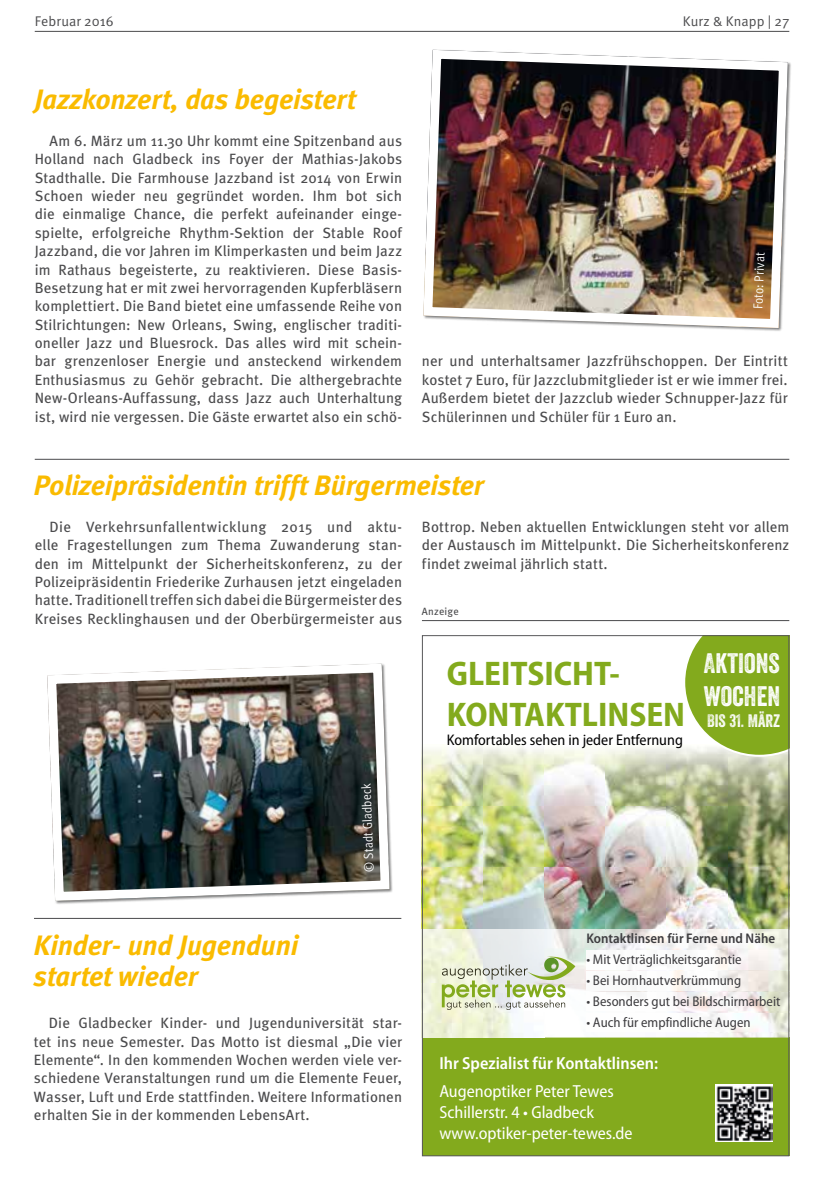
<style>
.page{position:relative;width:834px;height:1191px;background:#fff}
.page>*{position:absolute;margin:0;border:0;box-sizing:border-box;transform-origin:0 0}
.t1{font:700 semi-condensed 34.3px/41.1px "Myriad Pro";color:#83aa1d}
.t2{font:italic 700 28px/31.5px "Meta";letter-spacing:-.005em;color:#fabb00}
.t3{font:27.3px/32.7px "Veneer Two";color:#fff}
.t4{font:semi-condensed 17.5px/21px "Myriad Pro";color:#fff}
.t5{font:600 semi-condensed 17.5px "Myriad Pro";color:#fff}
.t6{font:17.5px "Veneer Two";color:#fff}
.t7{font:semi-condensed 15.4px "Myriad Pro";color:#000}
.t8{font:14.88px/18.4px "Meta";letter-spacing:.01em;color:#4b4b4d;text-align:justify}
.t9{font:semi-condensed 14px "Myriad Pro";color:#3e3d40}
.t10{font:600 semi-condensed 14px "Myriad Pro";color:#3e3d40}
.t11{font:14px "Meta Normal";letter-spacing:.01em;color:#4b4b4d}
.t12{font:13.12px "Meta Cond Normal";color:#fff}
.t13{font:10.5px "Meta";letter-spacing:.02em;color:#4b4b4d}
</style>
<div class="page">
<hr style="left:35px;top:31px;width:754px;height:1px;background:#4b4b4d">
<img style="left:423px;top:49px;width:368px;height:282px">
<hr style="left:35px;top:459px;width:754px;height:1px;background:#4b4b4d">
<hr style="left:34px;top:918px;width:367px;height:1px;background:#4b4b4d">
<img style="left:47px;top:663px;width:346px;height:241px">
<img style="left:424px;top:745px;width:363px;height:184px">
<div style="left:422px;top:1037px;width:367px;height:119px;background:#83aa1d"></div>
<svg style="left:683px;top:637px;width:104px;height:119px;background:#94b53d"></svg>
<img style="left:424px;top:929px;width:181px;height:108px">
<img style="left:605px;top:929px;width:182px;height:42px">
<img style="left:605px;top:990px;width:182px;height:47px">
<img style="left:586px;top:950px;width:201px;height:19px">
<img style="left:586px;top:971px;width:201px;height:19px">
<img style="left:586px;top:992px;width:201px;height:19px">
<img style="left:586px;top:1013px;width:201px;height:18px">
<svg style="left:441px;top:956px;width:134px;height:54px;background:#d0d9ba"></svg>
<img style="left:715px;top:1084px;width:57px;height:57px">
<hr style="left:422px;top:620px;width:367px;height:1px;background:#4b4b4d">
<p class="t11" style="left:35px;top:13px;width:81px">Februar 2016</p>
<p class="t11" style="left:682px;top:13px;width:108px">Kurz &amp; Knapp | 27</p>
<h2 class="t2" style="left:35px;top:83px;width:322px">Jazzkonzert, das begeistert</h2>
<p class="t8" style="left:35px;top:131px;width:369px;text-indent:15px">Am 6. März um 11.30 Uhr kommt eine Spitzenband aus Holland nach Gladbeck ins Foyer der Mathias-Jakobs Stadthalle. Die Farmhouse Jazzband ist 2014 von Erwin Schoen wieder neu gegründet worden. Ihm bot sich die einmalige Chance, die perfekt aufeinander einge&shy;spielte, erfolgreiche Rhythm-Sektion der Stable Roof Jazzband, die vor Jahren im Klimperkasten und beim Jazz im Rathaus begeisterte, zu reaktivieren. Diese Basis-Besetzung hat er mit zwei hervorragenden Kupferbläsern komplettiert. Die Band bietet eine umfassende Reihe von Stilrichtungen: New Orleans, Swing, englischer traditi&shy;oneller Jazz und Bluesrock. Das alles wird mit schein&shy;bar grenzenloser Energie und ansteckend wirkendem Enthusiasmus zu Gehör gebracht. Die althergebrachte New-Orleans-Auffassung, dass Jazz auch Unterhaltung ist, wird nie vergessen. Die Gäste erwartet also ein schö-</p>
<p class="t12" style="left:750px;top:308px;width:58px;rotate:-88deg">Foto: Privat</p>
<p class="t8" style="left:422px;top:352px;width:367px">ner und unterhaltsamer Jazzfrühschoppen. Der Eintritt kostet 7 Euro, für Jazzclubmitglieder ist er wie immer frei.<br>Außerdem bietet der Jazzclub wieder Schnupper-Jazz für Schülerinnen und Schüler für 1 Euro an.</p>
<h2 class="t2" style="left:34px;top:469px;width:451px">Polizeipräsidentin trifft Bürgermeister</h2>
<p class="t8" style="left:35px;top:517px;width:369px;text-indent:15px">Die Verkehrsunfallentwicklung 2015 und aktu&shy;elle Fragestellungen zum Thema Zuwanderung stan&shy;den im Mittelpunkt der Sicherheitskonferenz, zu der Polizeipräsidentin Friederike Zurhausen jetzt eingeladen hatte. Traditionell treffen sich dabei die Bürgermeister des Kreises Recklinghausen und der Oberbürgermeister aus</p>
<p class="t8" style="left:422px;top:517px;width:369px">Bottrop. Neben aktuellen Entwicklungen steht vor allem der Austausch im Mittelpunkt. Die Sicherheitskonferenz findet zweimal jährlich statt.</p>
<p class="t13" style="left:422px;top:605px;width:38px">Anzeige</p>
<h2 class="t2" style="left:34px;top:928px;width:266px">Kinder- und Jugenduni startet wieder</h2>
<p class="t12" style="left:362px;top:872px;width:90px;rotate:-92deg">© Stadt Gladbeck</p>
<p class="t8" style="left:34px;top:1013px;width:369px;text-indent:15px">Die Gladbecker Kinder- und Jugenduniversität star&shy;tet ins neue Semester. Das Motto ist diesmal „Die vier Elemente“. In den kommenden Wochen werden viele ver&shy;schiedene Veranstaltungen rund um die Elemente Feuer, Wasser, Luft und Erde stattfinden. Weitere Informationen erhalten Sie in der kommenden LebensArt.</p>
<h1 class="t1" style="left:446px;top:653px;width:240px">GLEITSICHT-<br>KONTAKTLINSEN</h1>
<p class="t7" style="left:446px;top:731px;width:237px">Komfortables sehen in jeder Entfernung</p>
<h3 class="t3" style="left:703px;top:646px;width:78px">AKTIONS<br>WOCHEN</h3>
<p class="t6" style="left:707px;top:709px;width:74px">BIS 31. MÄRZ</p>
<p class="t10" style="left:586px;top:930px;width:190px">Kontaktlinsen für Ferne und Nähe</p>
<p class="t9" style="left:586px;top:952px;width:157px">• Mit Verträglichkeitsgarantie</p>
<p class="t9" style="left:586px;top:973px;width:156px">• Bei Hornhautverkrümmung</p>
<p class="t9" style="left:586px;top:994px;width:195px">• Besonders gut bei Bildschirmarbeit</p>
<p class="t9" style="left:586px;top:1015px;width:166px">• Auch für empfindliche Augen</p>
<p class="t5" style="left:439px;top:1053px;width:220px">Ihr Spezialist für Kontaktlinsen:</p>
<p class="t4" style="left:439px;top:1080px;width:195px">Augenoptiker Peter Tewes<br>Schillerstr. 4 • Gladbeck www.optiker-peter-tewes.de</p>
</div>
